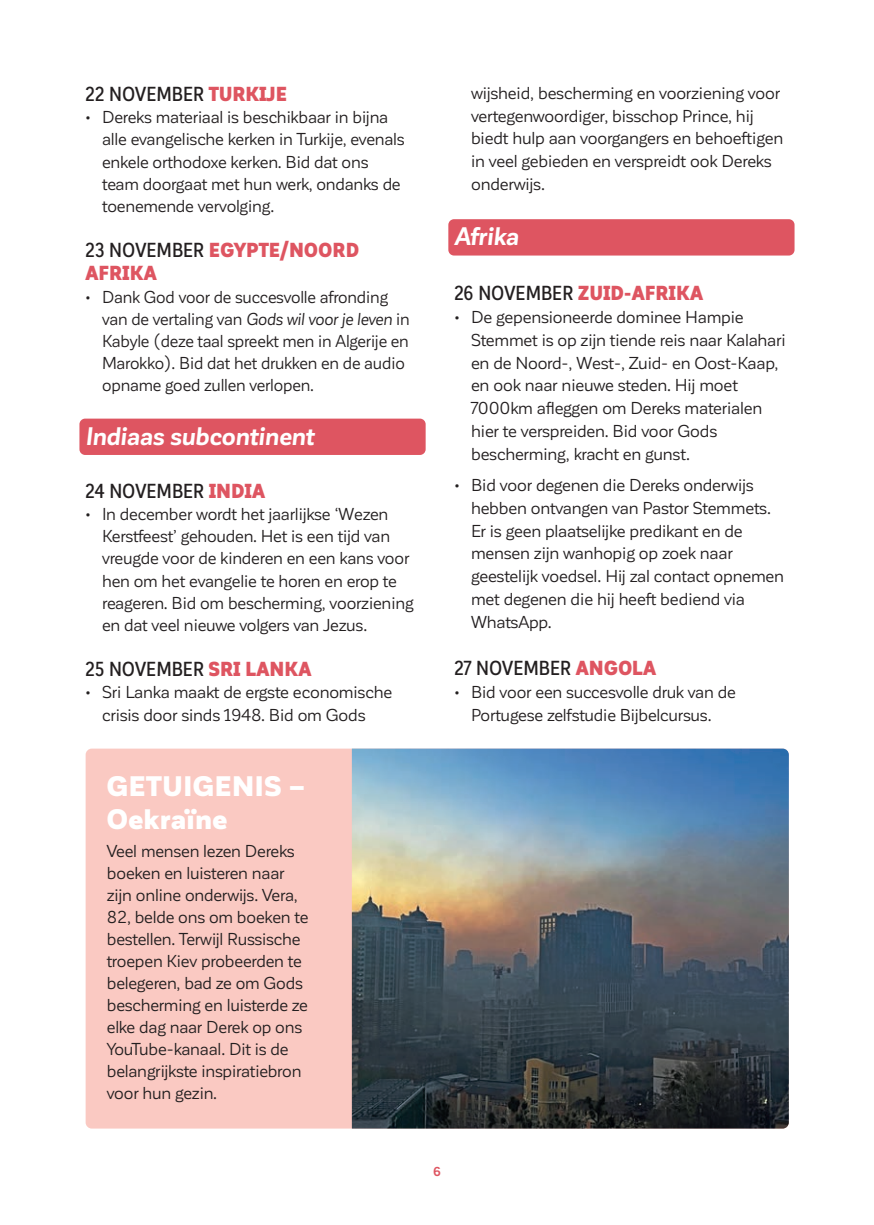
<style>
.page{position:relative;width:874px;height:1225px;background:#fff}
.page>*{position:absolute;margin:0;border:0;box-sizing:border-box;transform-origin:0 0}
.t1{font:900 27.8px/32.6px "Corporative Sans";color:#fff}
.t2{font:italic 700 25px "Corporative Sans";letter-spacing:-.01em;color:#fff}
.t3{font:500 20px "Corporative Sans Alt Cnd";color:#231f20}
.t4{font:900 20px/23px "Corporative Sans Alt Cnd";letter-spacing:-.005em;color:#de5561}
.t5{font:17px/22px "Corporative Sans";letter-spacing:-.01em;color:#231f20}
.t6{font:700 12.8px "Corporative Sans";color:#de5561}
.s1{font-weight:900;color:#de5561}
.s2{font-weight:500;color:#231f20}
.s3{font-style:italic}
</style>
<div class="page">
<div style="left:86px;top:748px;width:702px;height:380px;background:#fac9c2;border-radius:6px"></div>
<img style="left:351px;top:748px;width:437px;height:380px">
<div style="left:79px;top:418px;width:346px;height:37px;background:#de5561;border-radius:6px"></div>
<div style="left:448px;top:219px;width:346px;height:36px;background:#de5561;border-radius:6px"></div>
<p class="t3" style="left:85px;top:84px;width:203px">22 NOVEMBER <span class="s1">TURKIJE</span></p>
<p class="t5" style="left:102px;top:107px;width:304px;text-indent:-17px">• Dereks materiaal is beschikbaar in bijna alle evangelische kerken in Turkije, evenals enkele orthodoxe kerken. Bid dat ons team doorgaat met hun werk, ondanks de toenemende vervolging.</p>
<p class="t4" style="left:85px;top:239px;width:275px"><span class="s2">23 NOVEMBER</span> EGYPTE/NOORD<br>AFRIKA</p>
<p class="t5" style="left:102px;top:286px;width:309px;text-indent:-17px">• Dank God voor de succesvolle afronding van de vertaling van <span class="s3">Gods wil voor je leven</span> in Kabyle (deze taal spreekt men in Algerije en Marokko). Bid dat het drukken en de audio opname goed zullen verlopen.</p>
<h2 class="t2" style="left:85px;top:422px;width:230px">Indiaas subcontinent</h2>
<p class="t3" style="left:85px;top:480px;width:182px">24 NOVEMBER <span class="s1">INDIA</span></p>
<p class="t5" style="left:102px;top:503px;width:313px;text-indent:-17px">• In december wordt het jaarlijkse ‘Wezen Kerstfeest’ gehouden. Het is een tijd van vreugde voor de kinderen en een kans voor hen om het evangelie te horen en erop te reageren. Bid om bescherming, voorziening en dat veel nieuwe volgers van Jezus.</p>
<p class="t3" style="left:85px;top:658px;width:228px">25 NOVEMBER <span class="s1">SRI LANKA</span></p>
<p class="t5" style="left:85px;top:681px;width:308px;text-align:center">• Sri Lanka maakt de ergste economische crisis door sinds 1948. Bid om Gods</p>
<h1 class="t1" style="left:107px;top:770px;width:200px">GETUIGENIS –<br>Oekraïne</h1>
<p class="t5" style="left:107px;top:840px;width:203px">Veel mensen lezen Dereks boeken en luisteren naar zijn online onderwijs. Vera,<br>82, belde ons om boeken te bestellen. Terwijl Russische troepen Kiev probeerden te belegeren, bad ze om Gods bescherming en luisterde ze elke dag naar Derek op ons<br>YouTube-kanaal. Dit is de belangrijkste inspiratiebron voor hun gezin.</p>
<p class="t5" style="left:471px;top:82px;width:313px;line-height:22.8px">wijsheid, bescherming en voorziening voor vertegenwoordiger, bisschop Prince, hij biedt hulp aan voorgangers en behoeftigen in veel gebieden en verspreidt ook Dereks onderwijs.</p>
<h2 class="t2" style="left:454px;top:223px;width:66px">Afrika</h2>
<p class="t4" style="left:454px;top:282px;width:251px"><span class="s2">26 NOVEMBER</span> ZUID-AFRIKA</p>
<p class="t5" style="left:471px;top:306px;width:316px;line-height:22.8px;text-indent:-17px">• De gepensioneerde dominee Hampie Stemmet is op zijn tiende reis naar Kalahari en de Noord-, West-, Zuid- en Oost-Kaap, en ook naar nieuwe steden. Hij moet 7000km afleggen om Dereks materialen hier te verspreiden. Bid voor Gods bescherming, kracht en gunst.</p>
<p class="t5" style="left:471px;top:474px;width:314px;line-height:22.8px;text-indent:-17px">• Bid voor degenen die Dereks onderwijs hebben ontvangen van Pastor Stemmets.<br>Er is geen plaatselijke predikant en de mensen zijn wanhopig op zoek naar geestelijk voedsel. Hij zal contact opnemen met degenen die hij heeft bediend via WhatsApp.</p>
<p class="t3" style="left:454px;top:657px;width:204px">27 NOVEMBER <span class="s1">ANGOLA</span></p>
<p class="t5" style="left:454px;top:680px;width:283px;line-height:22.8px;text-align:center">• Bid voor een succesvolle druk van de<br>Portugese zelfstudie Bijbelcursus.</p>
<p class="t6" style="left:433px;top:1164px;width:9px">6</p>
</div>
